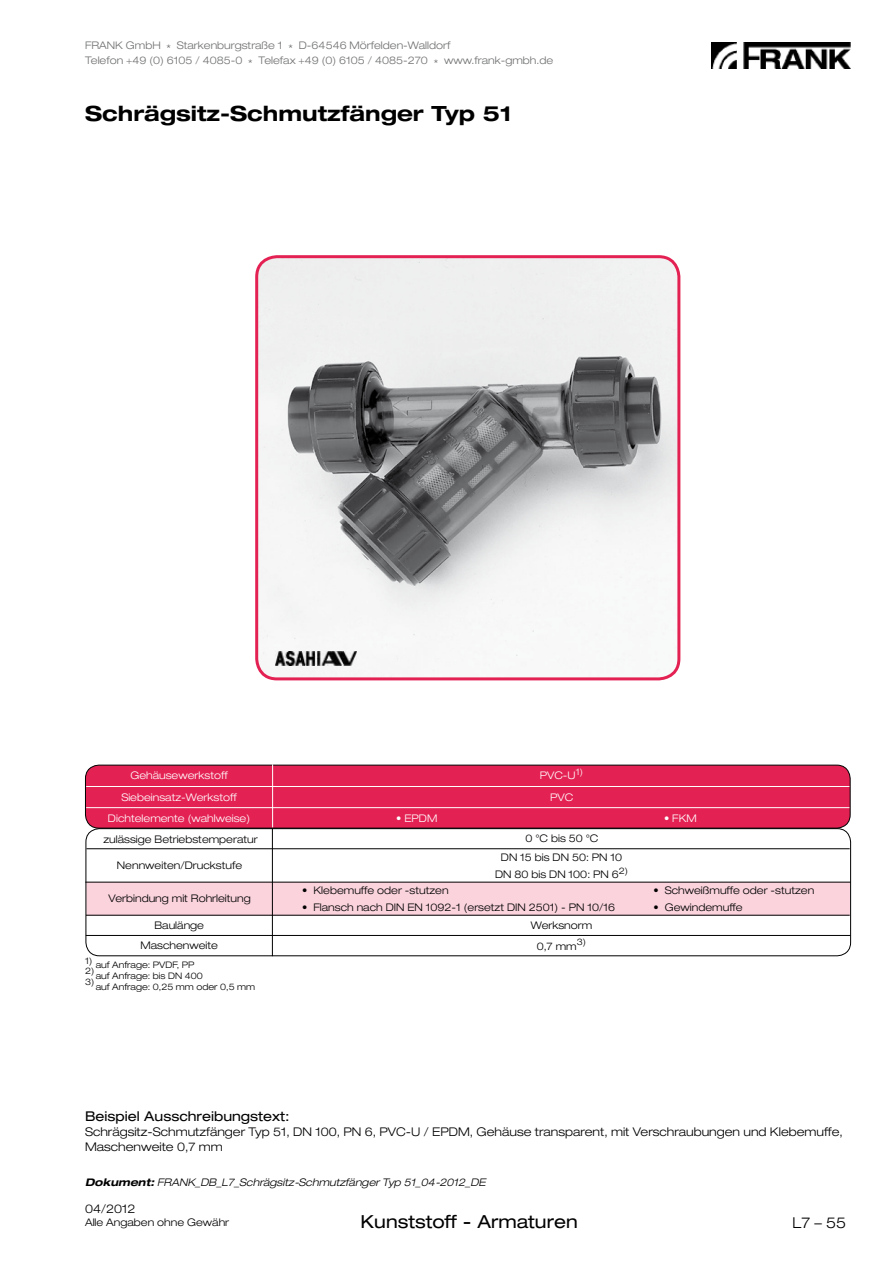
<style>
.page{position:relative;width:893px;height:1263px;background:#fff}
.page>*{position:absolute;margin:0;border:0;box-sizing:border-box;transform-origin:0 0}
.t1{font:700 expanded 21px "Helvetica Neue LT Pro";color:#000}
.t2{font:expanded 18px "Helvetica Neue LT Pro";color:#000}
.t3{font:300 expanded 15px "Helvetica Neue LT Pro";color:#000}
.t4{font:expanded 13.5px "Helvetica Neue LT Pro";color:#000}
.t5{font:300 expanded 12px/15px "Helvetica Neue LT Pro";color:#000}
.t6{font:300 expanded 10.5px/17px "Helvetica Neue LT Pro";color:#000;text-align:center}
.t7{font:300 expanded 10.5px/15px "Helvetica Neue LT Pro";color:#707172}
.t8{font:300 expanded 10.5px "Helvetica Neue LT Pro";color:#fff}
.t9{font:italic 300 expanded 10.5px "Helvetica Neue LT Pro";color:#000}
.t10{font:300 expanded 9px "Helvetica Neue LT Pro";color:#000}
.s1{font-weight:700}
</style>
<div class="page">
<img style="left:711px;top:43px;width:140px;height:25px">
<img style="left:257px;top:257px;width:422px;height:422px">
<div style="left:255px;top:255px;width:425px;height:425px;border:3px solid #e42153;border-radius:20px"></div>
<div style="left:85px;top:765px;width:765px;height:63px;background:#e42153;border-radius:14px"></div>
<div style="left:85px;top:765px;width:765px;height:63px;border:1px solid #000;border-radius:14px"></div>
<hr style="left:86px;top:786px;width:763px;height:1px;background:#fff">
<hr style="left:272px;top:764px;width:1px;height:63px;background:#fff">
<hr style="left:86px;top:807px;width:763px;height:1px;background:#fff">
<hr style="left:86px;top:848px;width:764px;height:1px;background:#000">
<div style="left:86px;top:882px;width:764px;height:33px;background:#fad3dd;border:2px solid #fad3dd"></div>
<hr style="left:85px;top:882px;width:766px;height:1px;background:#000">
<div style="left:86px;top:828px;width:765px;height:128px;border:1px solid #000;border-radius:14px"></div>
<hr style="left:86px;top:915px;width:764px;height:1px;background:#000">
<hr style="left:272px;top:828px;width:1px;height:128px;background:#000">
<hr style="left:86px;top:935px;width:764px;height:1px;background:#000">
<img style="left:275px;top:651px;width:81px;height:14px">
<p class="t7" style="left:85px;top:38px;width:470px">FRANK GmbH * Starkenburgstraße 1 * D-64546 Mörfelden-Walldorf<br>Telefon +49 (0) 6105 / 4085-0 * Telefax +49 (0) 6105 / 4085-270 * www.frank-gmbh.de</p>
<h1 class="t1" style="left:85px;top:100px;width:428px">Schrägsitz-Schmutzfänger Typ 51</h1>
<p class="t8" style="left:540px;top:769px;width:45px">PVC-U<sup>1)</sup></p>
<p class="t8" style="left:130px;top:769px;width:99px">Gehäusewerkstoff</p>
<p class="t8" style="left:108px;top:811px;width:144px">Dichtelemente (wahlweise)</p>
<p class="t8" style="left:121px;top:791px;width:117px">Siebeinsatz-Werkstoff</p>
<p class="t8" style="left:550px;top:790px;width:25px">PVC</p>
<p class="t8" style="left:396px;top:812px;width:43px">• EPDM</p>
<p class="t6" style="left:103px;top:830px;width:156px">zulässige Betriebstemperatur</p>
<p class="t6" style="left:525px;top:830px;width:75px">0 °C bis 50 °C</p>
<p class="t6" style="left:117px;top:856px;width:127px">Nennweiten/Druckstufe</p>
<p class="t6" style="left:109px;top:890px;width:144px">Verbindung mit Rohrleitung</p>
<p class="t6" style="left:495px;top:848px;width:134px">DN 15 bis DN 50: PN 10<br>DN 80 bis DN 100: PN 6<sup>2)</sup></p>
<p class="t6" style="left:302px;top:881px;width:148px">• Klebemuffe oder -stutzen</p>
<p class="t6" style="left:302px;top:898px;width:314px">• Flansch nach DIN EN 1092-1 (ersetzt DIN 2501) - PN 10/16</p>
<p class="t6" style="left:154px;top:916px;width:51px">Baulänge</p>
<p class="t6" style="left:531px;top:916px;width:63px">Werksnorm</p>
<p class="t6" style="left:140px;top:937px;width:79px">Maschenweite</p>
<p class="t6" style="left:537px;top:937px;width:51px">0,7 mm<sup>3)</sup></p>
<p class="t10" style="left:85px;top:955px;width:9px">1)</p>
<p class="t10" style="left:96px;top:959px;width:100px">auf Anfrage: PVDF, PP</p>
<p class="t10" style="left:85px;top:966px;width:11px">2)</p>
<p class="t10" style="left:96px;top:970px;width:109px">auf Anfrage: bis DN 400</p>
<p class="t10" style="left:85px;top:976px;width:11px">3)</p>
<p class="t10" style="left:96px;top:981px;width:161px">auf Anfrage: 0,25 mm oder 0,5 mm</p>
<p class="t8" style="left:664px;top:812px;width:34px">• FKM</p>
<p class="t6" style="left:653px;top:882px;width:162px">• Schweißmuffe oder -stutzen</p>
<p class="t6" style="left:653px;top:899px;width:91px">• Gewindemuffe</p>
<p class="t4" style="left:85px;top:1107px;width:206px">Beispiel Ausschreibungstext:</p>
<p class="t5" style="left:85px;top:1123px;width:759px">Schrägsitz-Schmutzfänger Typ 51, DN 100, PN 6, PVC-U / EPDM, Gehäuse transparent, mit Verschraubungen und Klebemuffe,<br>Maschenweite 0,7 mm</p>
<p class="t9" style="left:85px;top:1175px;width:402px"><span class="s1">Dokument:</span> FRANK_DB_L7_Schrägsitz-Schmutzfänger Typ 51_04-2012_DE</p>
<p class="t5" style="left:85px;top:1201px;width:52px">04/2012</p>
<p class="t6" style="left:85px;top:1214px;width:146px">Alle Angaben ohne Gewähr</p>
<h2 class="t2" style="left:361px;top:1210px;width:219px">Kunststoff - Armaturen</h2>
<h3 class="t3" style="left:793px;top:1213px;width:55px">L7 – 55</h3>
</div>
